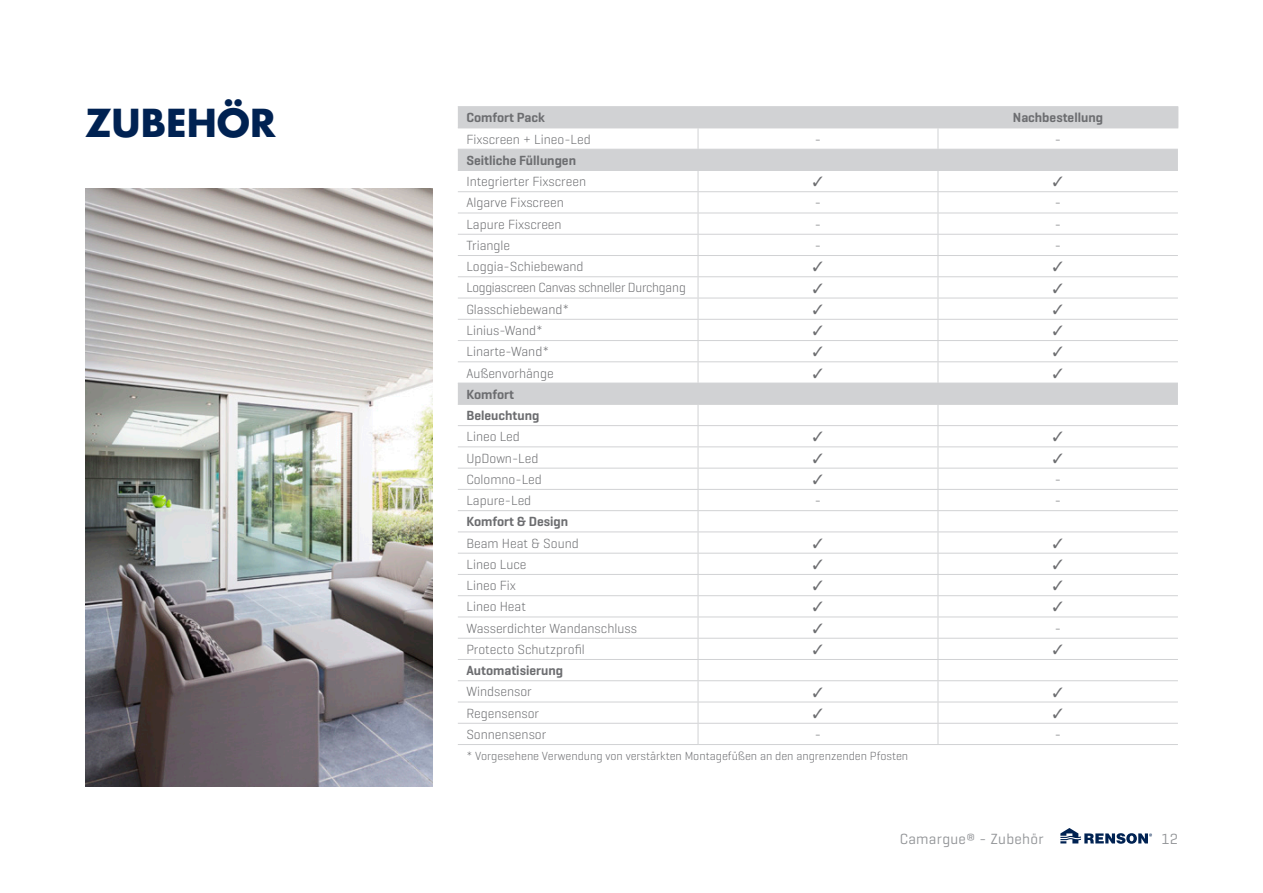
<style>
.page{position:relative;width:1263px;height:893px;background:#fff}
.page>*{position:absolute;margin:0;border:0;box-sizing:border-box;transform-origin:0 0}
.t1{font:700 37.5px "Futura Std";color:#002252}
.t2{font:15px "Geogrotesque";letter-spacing:.02em;color:#939598}
.Table_Body_Left{font:300 13.5px "Geogrotesque";color:#6c6d70}
.Table_H1{font:600 13.5px "Geogrotesque";color:#6c6d70}
.Table_Body_Left-2{font:300 13.5px "Geogrotesque";letter-spacing:-.02em;color:#6c6d70}
.Table_Body_Center{font:300 13.5px "Geogrotesque";color:#6c6d70}
.t3{font:300 12px "Geogrotesque";color:#6c6d70}
</style>
<div class="page">
<svg style="left:1060px;top:828px;width:92px;height:16px"></svg>
<img style="left:85px;top:188px;width:347px;height:599px">
<hr style="left:458px;top:106px;width:240px;height:1px;background:#d1d2d4">
<hr style="left:698px;top:106px;width:240px;height:1px;background:#d1d2d4">
<hr style="left:938px;top:106px;width:240px;height:1px;background:#d1d2d4">
<hr style="left:458px;top:744px;width:240px;height:1px;background:#d1d2d4">
<hr style="left:698px;top:744px;width:240px;height:1px;background:#d1d2d4">
<hr style="left:938px;top:744px;width:240px;height:1px;background:#d1d2d4">
<svg style="left:458px;top:107px;width:720px;height:637px"></svg>
<h1 class="t1" style="left:85px;top:98px;width:192px">ZUBEHÖR</h1>
<p class="Table_H1" style="left:466px;top:109px;width:80px">Comfort Pack</p>
<p class="Table_H1" style="left:1013px;top:109px;width:92px">Nachbestellung</p>
<p class="Table_Body_Left" style="left:466px;top:131px;width:126px">Fixscreen + Lineo-Led</p>
<p class="Table_Body_Center" style="left:815px;top:131px;width:8px">-</p>
<p class="Table_Body_Center" style="left:1055px;top:131px;width:8px">-</p>
<p class="Table_H1" style="left:466px;top:152px;width:111px">Seitliche Füllungen</p>
<p class="Table_Body_Left" style="left:466px;top:173px;width:121px">Integrierter Fixscreen</p>
<p class="Table_Body_Left" style="left:466px;top:194px;width:99px">Algarve Fixscreen</p>
<p class="Table_Body_Center" style="left:815px;top:194px;width:8px">-</p>
<p class="Table_Body_Center" style="left:1055px;top:194px;width:8px">-</p>
<p class="Table_Body_Left" style="left:466px;top:216px;width:97px">Lapure Fixscreen</p>
<p class="Table_Body_Center" style="left:815px;top:216px;width:8px">-</p>
<p class="Table_Body_Center" style="left:1055px;top:216px;width:8px">-</p>
<p class="Table_Body_Left" style="left:466px;top:237px;width:45px">Triangle</p>
<p class="Table_Body_Center" style="left:815px;top:237px;width:8px">-</p>
<p class="Table_Body_Center" style="left:1055px;top:237px;width:8px">-</p>
<p class="Table_Body_Left" style="left:466px;top:258px;width:119px">Loggia-Schiebewand</p>
<p class="Table_Body_Left-2" style="left:466px;top:279px;width:221px">Loggiascreen Canvas schneller Durchgang</p>
<p class="Table_Body_Left" style="left:466px;top:301px;width:104px">Glasschiebewand*</p>
<p class="Table_Body_Left" style="left:466px;top:322px;width:78px">Linius-Wand*</p>
<p class="Table_Body_Left" style="left:466px;top:343px;width:84px">Linarte-Wand*</p>
<p class="Table_Body_Left" style="left:466px;top:364px;width:89px">Außenvorhänge</p>
<p class="Table_H1" style="left:466px;top:386px;width:49px">Komfort</p>
<p class="Table_H1" style="left:466px;top:407px;width:74px">Beleuchtung</p>
<p class="Table_Body_Left" style="left:466px;top:428px;width:55px">Lineo Led</p>
<p class="Table_Body_Left" style="left:466px;top:450px;width:74px">UpDown-Led</p>
<p class="Table_Body_Left" style="left:466px;top:471px;width:77px">Colomno-Led</p>
<p class="Table_Body_Center" style="left:1055px;top:471px;width:8px">-</p>
<p class="Table_Body_Left" style="left:466px;top:492px;width:66px">Lapure-Led</p>
<p class="Table_Body_Center" style="left:815px;top:492px;width:8px">-</p>
<p class="Table_Body_Center" style="left:1055px;top:492px;width:8px">-</p>
<p class="Table_H1" style="left:466px;top:513px;width:103px">Komfort &amp; Design</p>
<p class="Table_Body_Left" style="left:466px;top:535px;width:114px">Beam Heat &amp; Sound</p>
<p class="Table_Body_Left" style="left:466px;top:556px;width:62px">Lineo Luce</p>
<p class="Table_Body_Left" style="left:466px;top:577px;width:51px">Lineo Fix</p>
<p class="Table_Body_Left" style="left:466px;top:598px;width:61px">Lineo Heat</p>
<p class="Table_Body_Left" style="left:466px;top:620px;width:172px">Wasserdichter Wandanschluss</p>
<p class="Table_Body_Center" style="left:1055px;top:620px;width:8px">-</p>
<p class="Table_Body_Left" style="left:466px;top:641px;width:120px">Protecto Schutzprofil</p>
<p class="Table_H1" style="left:466px;top:662px;width:98px">Automatisierung</p>
<p class="Table_Body_Left" style="left:466px;top:683px;width:67px">Windsensor</p>
<p class="Table_Body_Left" style="left:466px;top:705px;width:74px">Regensensor</p>
<p class="Table_Body_Left" style="left:466px;top:726px;width:81px">Sonnensensor</p>
<p class="Table_Body_Center" style="left:815px;top:726px;width:8px">-</p>
<p class="Table_Body_Center" style="left:1055px;top:726px;width:8px">-</p>
<p class="t3" style="left:466px;top:748px;width:443px">* Vorgesehene Verwendung von verstärkten Montagefüßen an den angrenzenden Pfosten</p>
<p class="t2" style="left:900px;top:829px;width:145px">Camargue® - Zubehör</p>
<p class="t2" style="left:1161px;top:829px;width:18px">12</p>
</div>
